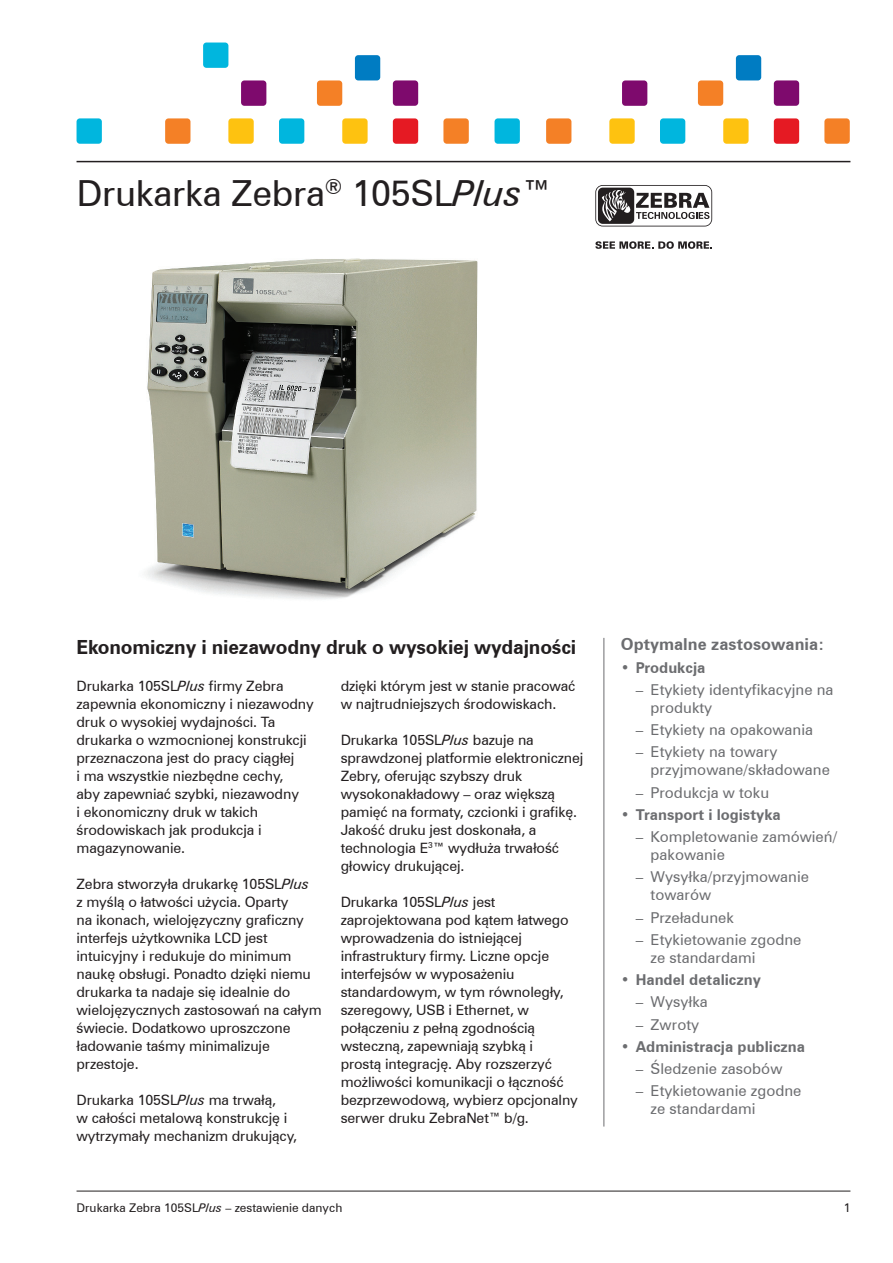
<style>
.page{position:relative;width:893px;height:1263px;background:#fff}
.page>*{position:absolute;margin:0;border:0;box-sizing:border-box;transform-origin:0 0}
.t1{font:36px "Zurich BTWGL4";letter-spacing:-.01em;color:#231f20}
.t2{font:700 19.5px "Zurich BTWGL4";letter-spacing:-.01em;color:#231f20}
.t3{font:700 16.5px "Zurich BTWGL4";color:#6c6d70}
.t4{font:15px/18px "Zurich BTWGL4";color:#6c6d70}
.t5{font:700 15px "Zurich BTWGL4";color:#6c6d70}
.t6{font:14.25px/18px "Zurich BTWGL4";letter-spacing:-.01em;color:#231f20}
.t7{font:12px "Zurich BTWGL4";color:#231f20}
.s1{font-style:italic}
.s2{font-weight:400}
</style>
<div class="page">
<hr style="left:77px;top:1191px;width:773px;height:1px;background:#231f20">
<hr style="left:603px;top:638px;width:1px;height:488px;background:#6c6d70">
<div style="left:355px;top:55px;width:25px;height:25px;background:#007cc2;border-radius:3px"></div>
<div style="left:228px;top:118px;width:26px;height:26px;background:#fec210;border-radius:3px"></div>
<div style="left:342px;top:118px;width:26px;height:26px;background:#fec210;border-radius:3px"></div>
<div style="left:317px;top:80px;width:25px;height:26px;background:#f48026;border-radius:3px"></div>
<div style="left:443px;top:118px;width:26px;height:26px;background:#f48026;border-radius:3px"></div>
<div style="left:165px;top:118px;width:25px;height:26px;background:#f48026;border-radius:3px"></div>
<div style="left:203px;top:43px;width:25px;height:25px;background:#00b6de;border-radius:3px"></div>
<div style="left:279px;top:118px;width:25px;height:26px;background:#00b6de;border-radius:3px"></div>
<div style="left:77px;top:118px;width:25px;height:26px;background:#00b6de;border-radius:3px"></div>
<div style="left:241px;top:80px;width:25px;height:26px;background:#7e0a6d;border-radius:3px"></div>
<div style="left:393px;top:80px;width:25px;height:26px;background:#7e0a6d;border-radius:3px"></div>
<div style="left:393px;top:118px;width:25px;height:26px;background:#e51a23;border-radius:3px"></div>
<div style="left:736px;top:55px;width:25px;height:25px;background:#007cc2;border-radius:3px"></div>
<div style="left:609px;top:118px;width:26px;height:26px;background:#fec210;border-radius:3px"></div>
<div style="left:723px;top:118px;width:26px;height:26px;background:#fec210;border-radius:3px"></div>
<div style="left:698px;top:80px;width:25px;height:26px;background:#f48026;border-radius:3px"></div>
<div style="left:824px;top:118px;width:26px;height:26px;background:#f48026;border-radius:3px"></div>
<div style="left:546px;top:118px;width:25px;height:26px;background:#f48026;border-radius:3px"></div>
<div style="left:660px;top:118px;width:25px;height:26px;background:#00b6de;border-radius:3px"></div>
<div style="left:495px;top:118px;width:25px;height:26px;background:#00b6de;border-radius:3px"></div>
<div style="left:622px;top:80px;width:25px;height:26px;background:#7e0a6d;border-radius:3px"></div>
<div style="left:774px;top:80px;width:25px;height:26px;background:#7e0a6d;border-radius:3px"></div>
<div style="left:774px;top:118px;width:25px;height:26px;background:#e51a23;border-radius:3px"></div>
<hr style="left:77px;top:161px;width:773px;height:1px;background:#231f20">
<img style="left:146px;top:259px;width:332px;height:340px">
<svg style="left:595px;top:241px;width:117px;height:8px"></svg>
<svg style="left:595px;top:185px;width:117px;height:41px"></svg>
<h1 class="t1" style="left:77px;top:168px;width:477px">Drukarka Zebra<sup>®</sup> 105SL<span class="s1">Plus</span>™</h1>
<h2 class="t2" style="left:77px;top:633px;width:501px">Ekonomiczny i niezawodny druk o wysokiej wydajności</h2>
<p class="t6" style="left:77px;top:676px;width:239px">Drukarka 105SL<span class="s1">Plus</span> firmy Zebra zapewnia ekonomiczny i niezawodny druk o wysokiej wydajności. Ta drukarka o wzmocnionej konstrukcji przeznaczona jest do pracy ciągłej<br>i ma wszystkie niezbędne cechy,<br>aby zapewniać szybki, niezawodny<br>i ekonomiczny druk w takich środowiskach jak produkcja i magazynowanie.</p>
<p class="t6" style="left:77px;top:874px;width:247px">Zebra stworzyła drukarkę 105SL<span class="s1">Plus<br></span>z myślą o łatwości użycia. Oparty<br>na ikonach, wielojęzyczny graficzny interfejs użytkownika LCD jest intuicyjny i redukuje do minimum naukę obsługi. Ponadto dzięki niemu drukarka ta nadaje się idealnie do wielojęzycznych zastosowań na całym świecie. Dodatkowo uproszczone ładowanie taśmy minimalizuje przestoje.</p>
<p class="t6" style="left:77px;top:1090px;width:222px">Drukarka 105SL<span class="s1">Plus</span> ma trwałą,<br>w całości metalową konstrukcję i wytrzymały mechanizm drukujący,</p>
<p class="t6" style="left:341px;top:676px;width:236px">dzięki którym jest w stanie pracować w najtrudniejszych środowiskach.</p>
<p class="t6" style="left:341px;top:730px;width:244px">Drukarka 105SL<span class="s1">Plus</span> bazuje na sprawdzonej platformie elektronicznej<br>Zebry, oferując szybszy druk wysokonakładowy – oraz większą pamięć na formaty, czcionki i grafikę.<br>Jakość druku jest doskonała, a technologia E<sup>3</sup>™ wydłuża trwałość głowicy drukującej.</p>
<p class="t6" style="left:341px;top:892px;width:239px">Drukarka 105SL<span class="s1">Plus</span> jest zaprojektowana pod kątem łatwego wprowadzenia do istniejącej infrastruktury firmy. Liczne opcje interfejsów w wyposażeniu standardowym, w tym równoległy, szeregowy, USB i Ethernet, w połączeniu z pełną zgodnością wsteczną, zapewniają szybką i<br>prostą integrację. Aby rozszerzyć możliwości komunikacji o łączność bezprzewodową, wybierz opcjonalny serwer druku ZebraNet™ b/g.</p>
<p class="t3" style="left:621px;top:632px;width:205px">Optymalne zastosowania:</p>
<p class="t5" style="left:621px;top:656px;width:86px"><span class="s2">•</span> Produkcja</p>
<p class="t4" style="left:651px;top:680px;width:185px;text-indent:-15px">– Etykiety identyfikacyjne na produkty</p>
<p class="t4" style="left:636px;top:720px;width:179px">– Etykiety na opakowania</p>
<p class="t4" style="left:651px;top:742px;width:181px;text-indent:-15px">– Etykiety na towary przyjmowane/składowane</p>
<p class="t4" style="left:636px;top:783px;width:135px">– Produkcja w toku</p>
<p class="t5" style="left:621px;top:804px;width:161px"><span class="s2">•</span> Transport i logistyka</p>
<p class="t4" style="left:651px;top:827px;width:188px;text-indent:-15px">– Kompletowanie zamówień/ pakowanie</p>
<p class="t4" style="left:651px;top:867px;width:160px;text-indent:-15px">– Wysyłka/przyjmowanie towarów</p>
<p class="t4" style="left:636px;top:907px;width:100px">– Przeładunek</p>
<p class="t4" style="left:651px;top:930px;width:152px;text-indent:-15px">– Etykietowanie zgodne ze standardami</p>
<p class="t5" style="left:621px;top:969px;width:142px"><span class="s2">•</span> Handel detaliczny</p>
<p class="t4" style="left:636px;top:992px;width:74px">– Wysyłka</p>
<p class="t4" style="left:636px;top:1014px;width:65px">– Zwroty</p>
<p class="t5" style="left:621px;top:1036px;width:186px"><span class="s2">•</span> Administracja publiczna</p>
<p class="t4" style="left:636px;top:1059px;width:148px">– Śledzenie zasobów</p>
<p class="t4" style="left:651px;top:1081px;width:152px;text-indent:-15px">– Etykietowanie zgodne ze standardami</p>
<p class="t7" style="left:77px;top:1199px;width:267px">Drukarka Zebra 105SL<span class="s1">Plus</span> – zestawienie danych</p>
<p class="t7" style="left:844px;top:1199px;width:8px">1</p>
</div>
